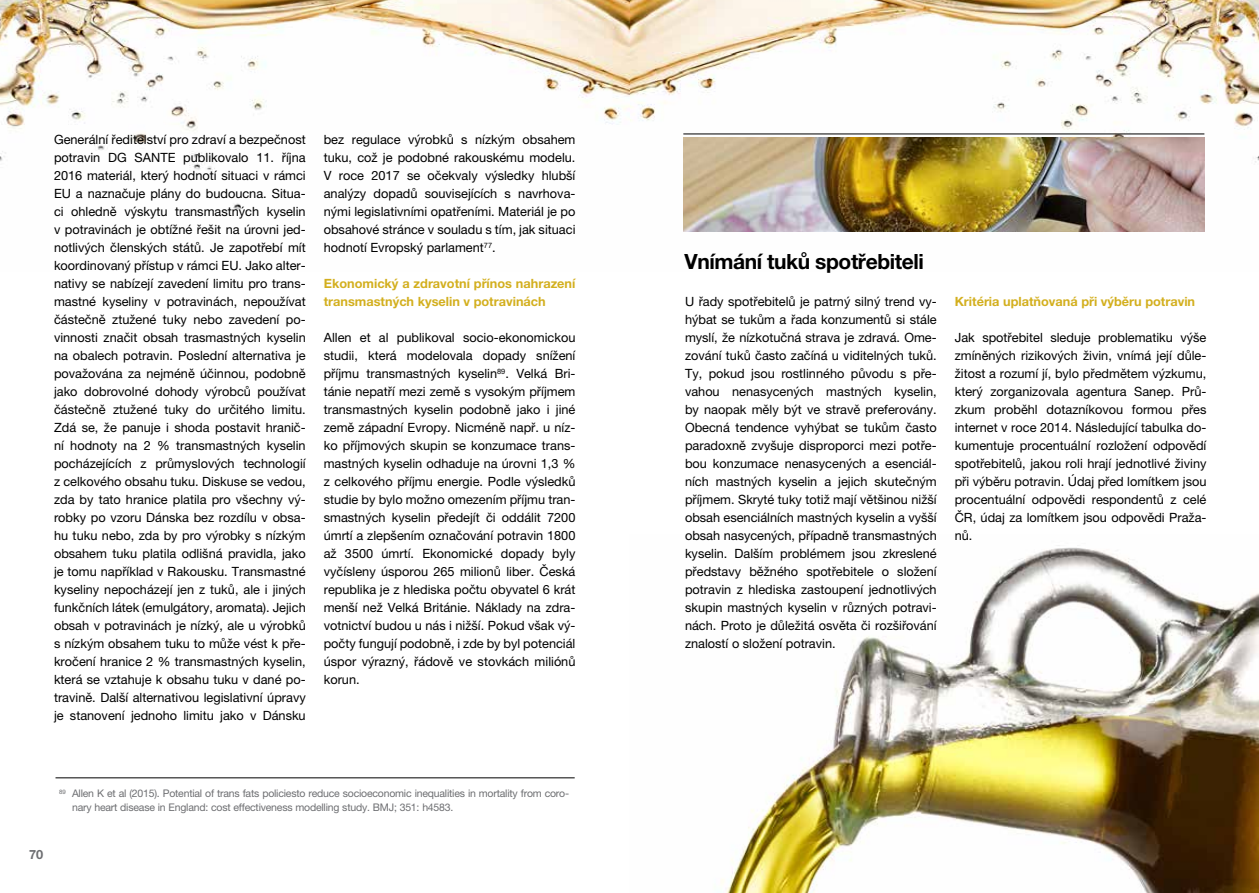
<style>
.page{position:relative;width:1259px;height:893px;background:#fff}
.page>*{position:absolute;margin:0;border:0;box-sizing:border-box;transform-origin:0 0}
.t1{font:700 21px "Helvetica Neue LT Pro";letter-spacing:-.02em;color:#000}
.t2{font:12.75px/18px "Helvetica Neue LT Pro";color:#000;text-align:justify}
.t3{font:700 12.75px/18px "Helvetica Neue LT Pro";color:#d3af1e}
.t4{font:700 12.75px "Helvetica Neue LT Pro";color:#6d6e71}
.t5{font:10.5px/13.5px "Helvetica Neue LT Pro";letter-spacing:-.02em;color:#6d6e71}
</style>
<div class="page">
<img style="left:0;top:0;width:1259px;height:232px">
<hr style="left:56px;top:777px;width:519px;height:1px;background:#000">
<img style="left:721px;top:545px;width:538px;height:348px">
<img style="left:683px;top:137px;width:521px;height:95px">
<hr style="left:683px;top:134px;width:521px;height:1px;background:#000">
<p class="t2" style="left:54px;top:130px;width:253px">Generální ředitelství pro zdraví a bezpečnost potravin DG SANTE publikovalo 11. října 2016 materiál, který hodnotí situaci v rámci EU a naznačuje plány do budoucna. Situa&shy;ci ohledně výskytu transmastných kyselin v potravinách je obtížné řešit na úrovni jed&shy;notlivých členských států. Je zapotřebí mít koordinovaný přístup v rámci EU. Jako alter&shy;nativy se nabízejí zavedení limitu pro trans&shy;mastné kyseliny v potravinách, nepoužívat částečně ztužené tuky nebo zavedení po&shy;vinnosti značit obsah trasmastných kyselin na obalech potravin. Poslední alternativa je považována za nejméně účinnou, podobně jako dobrovolné dohody výrobců používat částečně ztužené tuky do určitého limitu.<br>Zdá se, že panuje i shoda postavit hranič&shy;ní hodnoty na 2 % transmastných kyselin pocházejících z průmyslových technologií z celkového obsahu tuku. Diskuse se vedou, zda by tato hranice platila pro všechny vý&shy;robky po vzoru Dánska bez rozdílu v obsa&shy;hu tuku nebo, zda by pro výrobky s nízkým obsahem tuku platila odlišná pravidla, jako je tomu například v Rakousku. Transmastné kyseliny nepocházejí jen z tuků, ale i jiných funkčních látek (emulgátory, aromata). Jejich obsah v potravinách je nízký, ale u výrobků s nízkým obsahem tuku to může vést k pře&shy;kročení hranice 2 % transmastných kyselin, která se vztahuje k obsahu tuku v dané po&shy;travině. Další alternativou legislativní úpravy je stanovení jednoho limitu jako v Dánsku</p>
<p class="t2" style="left:324px;top:130px;width:253px">bez regulace výrobků s nízkým obsahem tuku, což je podobné rakouskému modelu.<br>V roce 2017 se očekvaly výsledky hlubší analýzy dopadů souvisejících s navrhova&shy;nými legislativními opatřeními. Materiál je po obsahové stránce v souladu s tím, jak situaci hodnotí Evropský parlament<sup>77</sup>.</p>
<p class="t3" style="left:324px;top:274px;width:253px">Ekonomický a zdravotní přínos nahrazení transmastných kyselin v potravinách</p>
<p class="t2" style="left:324px;top:328px;width:253px">Allen et al publikoval socio-ekonomickou studii, která modelovala dopady snížení příjmu transmastných kyselin<sup>89</sup>. Velká Bri&shy;tánie nepatří mezi země s vysokým příjmem transmastných kyselin podobně jako i jiné země západní Evropy. Nicméně např. u níz&shy;ko příjmových skupin se konzumace trans&shy;mastných kyselin odhaduje na úrovni 1,3 % z celkového příjmu energie. Podle výsledků studie by bylo možno omezením příjmu tran&shy;smastných kyselin předejít či oddálit 7200 úmrtí a zlepšením označování potravin 1800 až 3500 úmrtí. Ekonomické dopady byly vyčísleny úsporou 265 milionů liber. Česká republika je z hlediska počtu obyvatel 6 krát menší než Velká Británie. Náklady na zdra&shy;votnictví budou u nás i nižší. Pokud však vý&shy;počty fungují podobně, i zde by byl potenciál úspor výrazný, řádově ve stovkách miliónů korun.</p>
<p class="t4" style="left:29px;top:846px;width:15px">70</p>
<p class="t5" style="left:72px;top:786px;width:498px;text-indent:-13px"><sup>89</sup> Allen K et al (2015). Potential of trans fats policiesto reduce socioeconomic inequalities in mortality from coro&shy;nary heart disease in England: cost effectiveness modelling study. BMJ; 351: h4583.</p>
<h1 class="t1" style="left:684px;top:249px;width:241px">Vnímání tuků spotřebiteli</h1>
<p class="t2" style="left:685px;top:292px;width:253px">U řady spotřebitelů je patrný silný trend vy&shy;hýbat se tukům a řada konzumentů si stále myslí, že nízkotučná strava je zdravá. Ome&shy;zování tuků často začíná u viditelných tuků.<br>Ty, pokud jsou rostlinného původu s pře&shy;vahou nenasycených mastných kyselin, by naopak měly být ve stravě preferovány.<br>Obecná tendence vyhýbat se tukům často paradoxně zvyšuje disproporci mezi potře&shy;bou konzumace nenasycených a esenciál&shy;ních mastných kyselin a jejich skutečným příjmem. Skryté tuky totiž mají většinou nižší obsah esenciálních mastných kyselin a vyšší obsah nasycených, případně transmastných kyselin. Dalším problémem jsou zkreslené představy běžného spotřebitele o složení potravin z hlediska zastoupení jednotlivých skupin mastných kyselin v různých potravi&shy;nách. Proto je důležitá osvěta či rozšiřování znalostí o složení potravin.</p>
<p class="t3" style="left:954px;top:292px;width:242px">Kritéria uplatňovaná při výběru potravin</p>
<p class="t2" style="left:954px;top:328px;width:253px">Jak spotřebitel sleduje problematiku výše zmíněných rizikových živin, vnímá její důle&shy;žitost a rozumí jí, bylo předmětem výzkumu, který zorganizovala agentura Sanep. Prů&shy;zkum proběhl dotazníkovou formou přes internet v roce 2014. Následující tabulka do&shy;kumentuje procentuální rozložení odpovědí spotřebitelů, jakou roli hrají jednotlivé živiny při výběru potravin. Údaj před lomítkem jsou procentuální odpovědi respondentů z celé ČR, údaj za lomítkem jsou odpovědi Praža&shy;nů.</p>
</div>
